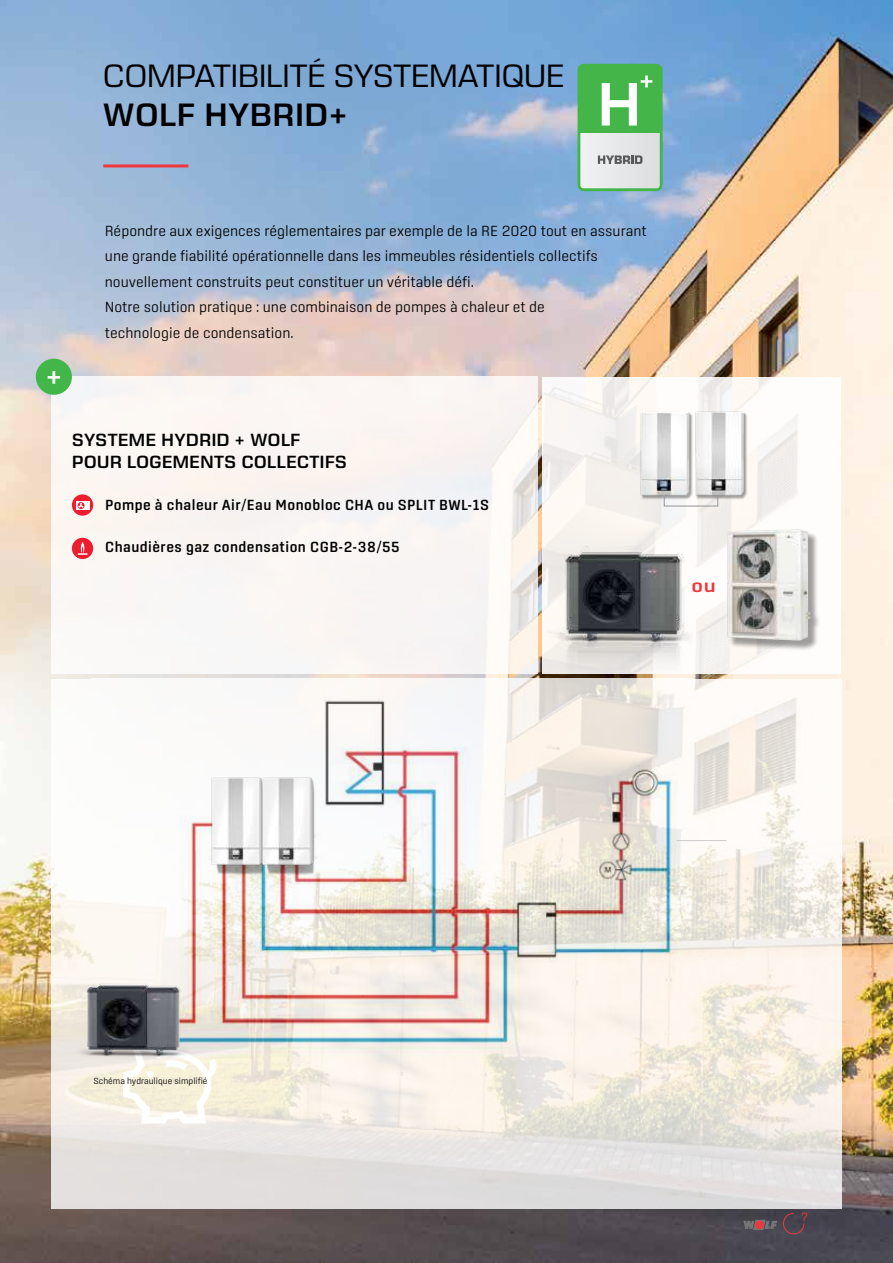
<style>
.page{position:relative;width:893px;height:1263px;background:#fff}
.page>*{position:absolute;margin:0;border:0;box-sizing:border-box;transform-origin:0 0}
.t1{font:33px "Eurostile Next LT Pro";color:#000}
.t2{font:600 33px "Eurostile Next LT Pro";letter-spacing:.03em;color:#000}
.t3{font:600 28.5px "Eurostile Next LT Pro";color:#fff}
.t4{font:600 18px/21.6px "Eurostile Next LT Pro";letter-spacing:.03em;color:#000}
.t5{font:500 18px "Center";color:#ef373e;scale:1.25 1}
.t6{font:300 15px/25.5px "Center";color:#000}
.t7{font:500 15px "Center";letter-spacing:.03em;color:#000}
.t8{font:300 12px "Center";color:#ef373e}
.t9{font:300 9px "Center";color:#000}
</style>
<div class="page">
<img style="left:0;top:0;width:893px;height:1263px">
<svg style="left:783px;top:1212px;width:22px;height:22px"></svg>
<svg style="left:743px;top:1220px;width:34px;height:10px"></svg>
<div style="left:755px;top:1220px;width:9px;height:9px;background:#ef373e;border-radius:50%"></div>
<hr style="left:103px;top:164px;width:85px;height:3px;background:#ef373e">
<svg style="left:577px;top:64px;width:86px;height:127px;background:#92cc96"></svg>
<div style="left:51px;top:377px;width:486px;height:297px;background:#faf5f3"></div>
<div style="left:36px;top:359px;width:36px;height:36px;background:#43b649;border-radius:50%"></div>
<div style="left:72px;top:494px;width:21px;height:22px;background:#ed1c2e;border-radius:50%"></div>
<svg style="left:76px;top:501px;width:13px;height:9px"></svg>
<svg style="left:78px;top:502px;width:11px;height:7px"></svg>
<div style="left:72px;top:538px;width:21px;height:21px;background:#ed1c2e;border-radius:50%"></div>
<svg style="left:78px;top:542px;width:10px;height:13px"></svg>
<svg style="left:51px;top:679px;width:791px;height:529px"></svg>
<img style="left:91px;top:679px;width:600px;height:394px">
<img style="left:182px;top:774px;width:50px;height:115px">
<img style="left:72px;top:949px;width:123px;height:112px">
<img style="left:232px;top:774px;width:115px;height:115px">
<svg style="left:542px;top:377px;width:299px;height:296px"></svg>
<div style="left:728px;top:531px;width:93px;height:120px;background:#000;opacity:.38"></div>
<img style="left:727px;top:529px;width:83px;height:112px">
<img style="left:546px;top:545px;width:155px;height:152px">
<img style="left:578px;top:339px;width:227px;height:216px">
<div style="left:664px;top:496px;width:54px;height:10px;border:1px solid #939598"></div>
<h1 class="t1" style="left:103px;top:58px;width:462px">COMPATIBILITÉ SYSTEMATIQUE</h1>
<h1 class="t2" style="left:103px;top:96px;width:245px">WOLF HYBRID+</h1>
<h2 class="t3" style="left:46px;top:360px;width:17px">+</h2>
<p class="t6" style="left:105px;top:217px;width:543px">Répondre aux exigences réglementaires par exemple de la RE 2020 tout en assurant une grande fiabilité opérationnelle dans les immeubles résidentiels collectifs nouvellement construits peut constituer un véritable défi.<br>Notre solution pratique : une combinaison de pompes à chaleur et de<br>technologie de condensation.</p>
<p class="t4" style="left:72px;top:429px;width:276px">SYSTEME HYDRID + WOLF<br>POUR LOGEMENTS COLLECTIFS</p>
<p class="t7" style="left:105px;top:496px;width:385px">Pompe à chaleur Air/Eau Monobloc CHA ou SPLIT BWL-1S</p>
<p class="t7" style="left:105px;top:539px;width:296px">Chaudières gaz condensation CGB-2-38/55</p>
<p class="t5" style="left:691px;top:575px;width:21px">ou</p>
<p class="t9" style="left:93px;top:1075px;width:116px">Schéma hydraulique simplifié</p>
<p class="t8" style="left:801px;top:1210px;width:8px">7</p>
</div>
